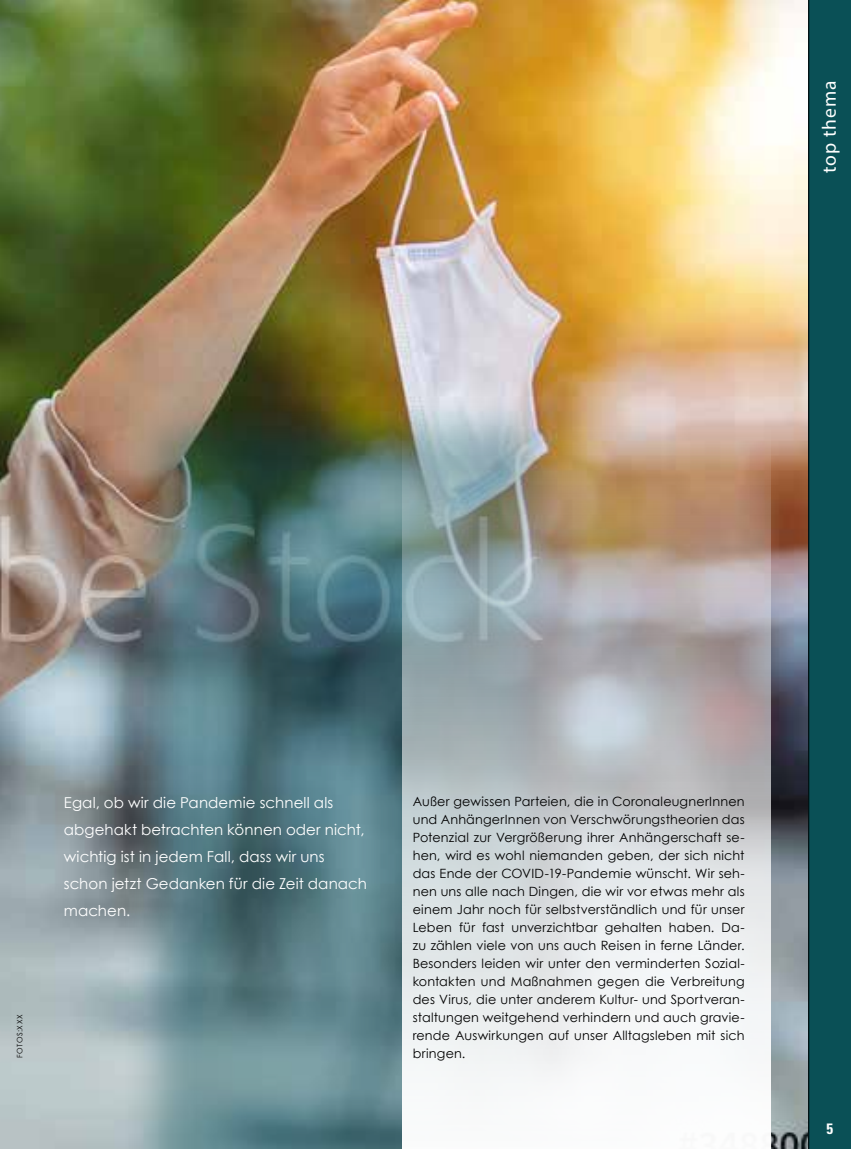
<style>
.page{position:relative;width:851px;height:1149px;background:#fff}
.page>*{position:absolute;margin:0;border:0;box-sizing:border-box;transform-origin:0 0}
.t1{font:19.5px "Myriad Pro";letter-spacing:.04em;color:#fff}
.t2{font:15px/27px "Century Gothic";letter-spacing:.005em;color:#fff}
.t3{font:700 condensed 15px "Univers";color:#fff}
.t4{font:12.75px/18px "Century Gothic";letter-spacing:.015em;color:#000;text-align:justify}
.t5{font:7.5px "Century Gothic";letter-spacing:.085em;color:#000}
</style>
<div class="page">
<img style="left:0;top:0;width:808px;height:1148px">
<div style="left:122px;top:394px;width:444px;height:754px;background:#0a5056;opacity:.41"></div>
<svg style="left:402px;top:423px;width:368px;height:725px"></svg>
<svg style="left:808px;top:0;width:42px;height:1148px"></svg>
<h1 class="t1" style="left:817px;top:173px;width:93px;rotate:-90deg">top thema</h1>
<p class="t5" style="left:15px;top:1057px;width:45px;rotate:-90deg">FOTOS:XXX</p>
<p class="t2" style="left:64px;top:788px;width:305px">Egal, ob wir die Pandemie schnell als abgehakt betrachten können oder nicht, wichtig ist in jedem Fall, dass wir uns schon jetzt Gedanken für die Zeit danach machen.</p>
<p class="t4" style="left:412px;top:792px;width:333px">Außer gewissen Parteien, die in CoronaleugnerInnen und AnhängerInnen von Verschwörungstheorien das Potenzial zur Vergrößerung ihrer Anhängerschaft se&shy;hen, wird es wohl niemanden geben, der sich nicht das Ende der COVID-19-Pandemie wünscht. Wir seh&shy;nen uns alle nach Dingen, die wir vor etwas mehr als einem Jahr noch für selbstverständlich und für unser Leben für fast unverzichtbar gehalten haben. Da&shy;zu zählen viele von uns auch Reisen in ferne Länder.<br>Besonders leiden wir unter den verminderten Sozial&shy;kontakten und Maßnahmen gegen die Verbreitung des Virus, die unter anderem Kultur- und Sportveran&shy;staltungen weitgehend verhindern und auch gravie&shy;rende Auswirkungen auf unser Alltagsleben mit sich bringen.</p>
<p class="t3" style="left:826px;top:1118px;width:8px">5</p>
</div>
